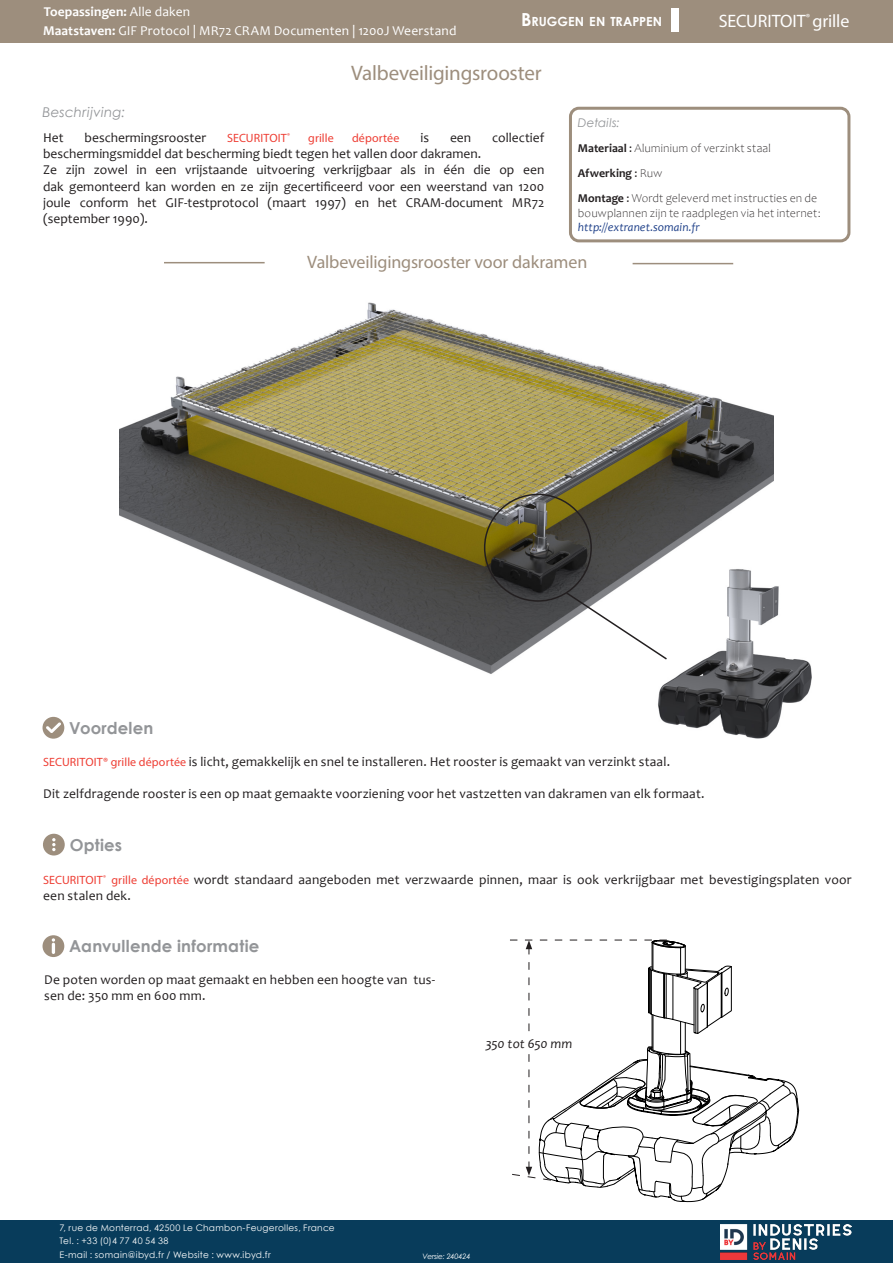
<style>
.page{position:relative;width:893px;height:1263px;background:#fff}
.page>*{position:absolute;margin:0;border:0;box-sizing:border-box;transform-origin:0 0}
.t1{font:21px "Myriad Pro";letter-spacing:-.01em;color:#9d8e7d}
.t2{font:18px "Myriad Pro";letter-spacing:-.01em;color:#9d8e7d}
.t3{font:18px "Myriad Pro";letter-spacing:-.01em;color:#fff}
.t4{font:700 16.5px "Century Gothic";letter-spacing:.01em;color:#939598}
.t5{font:13.5px/16.2px "Candara";letter-spacing:.01em;color:#231f20}
.t6{font:13.5px/18.9px "Candara";letter-spacing:.01em;color:#fff}
.t7{font:italic 13.5px "Century Gothic";letter-spacing:.02em;color:#939598}
.t8{font:italic 13.5px "Candara";letter-spacing:-.01em;color:#231f20}
.t9{font:700 12.6px "Century Gothic";color:#fff}
.t10{font:300 12px/25.2px "Candara";letter-spacing:.01em;color:#231f20}
.t11{font:italic 12px "Candara";letter-spacing:.005em;color:#21428a}
.t12{font:12px "Myriad Pro";letter-spacing:.01em;color:#ee3e34}
.t13{font:italic 12px "Century Gothic";letter-spacing:.015em;color:#939598}
.t14{font:9px/13.5px "Century Gothic";letter-spacing:.03em;color:#fff}
.t15{font:italic 7.5px "Century Gothic";letter-spacing:-.025em;color:#fff}
.s1{font-weight:700}
.s2{font-size:18px}
.s3{font-weight:400}
.s4{font-family:"Myriad Pro";font-size:12px;color:#ee3e34}
</style>
<div class="page">
<div style="left:0;top:0;width:893px;height:43px;background:#9d8e7d"></div>
<div style="left:671px;top:9px;width:8px;height:23px;background:#fff"></div>
<div style="left:569px;top:107px;width:281px;height:135px;border:3px solid #9d8e7d;border-radius:9px"></div>
<div style="left:0;top:1220px;width:893px;height:43px;background:#083c5b"></div>
<img style="left:721px;top:1225px;width:130px;height:35px">
<img style="left:120px;top:302px;width:653px;height:372px">
<div style="left:43px;top:717px;width:21px;height:22px;background:#9d8e7d;border-radius:50%"></div>
<svg style="left:46px;top:722px;width:15px;height:11px"></svg>
<div style="left:43px;top:834px;width:22px;height:21px;background:#9d8e7d;border-radius:50%"></div>
<svg style="left:52px;top:838px;width:4px;height:13px"></svg>
<div style="left:43px;top:935px;width:21px;height:22px;background:#9d8e7d;border-radius:50%"></div>
<svg style="left:52px;top:938px;width:3px;height:16px"></svg>
<svg style="left:510px;top:940px;width:289px;height:262px"></svg>
<div style="left:476px;top:1034px;width:106px;height:19px;background:#fff"></div>
<hr style="left:164px;top:262px;width:101px;height:1px;background:#9d8e7d">
<hr style="left:633px;top:263px;width:100px;height:1px;background:#9d8e7d">
<div style="left:484px;top:494px;width:108px;height:108px;border:2px solid #231f20;border-radius:50%"></div>
<img style="left:655px;top:564px;width:157px;height:175px">
<svg style="left:565px;top:591px;width:103px;height:70px"></svg>
<p class="t6" style="left:43px;top:2px;width:415px"><span class="s1">Toepassingen:</span> Alle daken<br><span class="s1">Maatstaven:</span> GIF Protocol | MR72 CRAM Documenten | 1200J Weerstand</p>
<p class="t9" style="left:521px;top:12px;width:143px"><span class="s2">B</span>RUGGEN EN TRAPPEN</p>
<p class="t1" style="left:351px;top:60px;width:192px">Valbeveiligingsrooster</p>
<h2 class="t3" style="left:719px;top:10px;width:132px">SECURITOIT<sup>®</sup> grille</h2>
<p class="t7" style="left:43px;top:103px;width:84px">Beschrijving:</p>
<p class="t5" style="left:43px;top:129px;width:22px">Het</p>
<p class="t5" style="left:85px;top:129px;width:123px">beschermingsrooster</p>
<p class="t12" style="left:227px;top:131px;width:64px">SECURITOIT<sup>®</sup></p>
<p class="t12" style="left:308px;top:131px;width:27px">grille</p>
<p class="t12" style="left:352px;top:131px;width:49px">déportée</p>
<p class="t5" style="left:420px;top:129px;width:10px">is</p>
<p class="t5" style="left:450px;top:129px;width:23px">een</p>
<p class="t5" style="left:492px;top:129px;width:54px">collectief</p>
<p class="t5" style="left:43px;top:146px;width:440px">beschermingsmiddel dat bescherming biedt tegen het vallen door dakramen.</p>
<p class="t5" style="left:43px;top:162px;width:503px;text-align:justify">Ze zijn zowel in een vrijstaande uitvoering verkrijgbaar als in één die op een dak gemonteerd kan worden en ze zijn gecertificeerd voor een weerstand van 1200 joule conform het GIF-testprotocol (maart 1997) en het CRAM-document MR72 (september 1990).</p>
<p class="t13" style="left:578px;top:114px;width:44px">Details:</p>
<p class="t10" style="left:578px;top:135px;width:241px"><span class="s1">Materiaal</span> <span class="s3">:</span> Aluminium of verzinkt staal<br><span class="s1">Afwerking</span> <span class="s3">:</span> Ruw<br><span class="s1">Montage</span> <span class="s3">:</span> Wordt geleverd met instructies en de</p>
<p class="t10" style="left:578px;top:200px;width:244px">bouwplannen zijn te raadplegen via het internet:</p>
<p class="t11" style="left:578px;top:220px;width:123px">http://extranet.somain.fr</p>
<p class="t2" style="left:307px;top:251px;width:282px">Valbeveiligingsrooster voor dakramen</p>
<p class="t4" style="left:69px;top:715px;width:85px">Voordelen</p>
<p class="t5" style="left:43px;top:753px;width:628px"><span class="s4">SECURITOIT® grille déportée</span> is licht, gemakkelijk en snel te installeren. Het rooster is gemaakt van verzinkt staal.</p>
<p class="t5" style="left:43px;top:785px;width:663px">Dit zelfdragende rooster is een op maat gemaakte voorziening voor het vastzetten van dakramen van elk formaat.</p>
<p class="t4" style="left:70px;top:832px;width:54px">Opties</p>
<p class="t5" style="left:43px;top:871px;width:810px"><span class="s4">SECURITOIT</span><sup>®</sup> <span class="s4">grille déportée</span> wordt standaard aangeboden met verzwaarde pinnen, maar is ook verkrijgbaar met bevestigingsplaten voor een stalen dek.</p>
<p class="t4" style="left:69px;top:934px;width:192px">Aanvullende informatie</p>
<p class="t5" style="left:44px;top:971px;width:392px">De poten worden op maat gemaakt en hebben een hoogte van tus&shy;sen de: 350 mm en 600 mm.</p>
<p class="t8" style="left:485px;top:1035px;width:88px">350 tot 650 mm</p>
<p class="t14" style="left:60px;top:1221px;width:277px">7, rue de Monterrad, 42500 Le Chambon-Feugerolles, France<br>Tel. : +33 (0)4 77 40 54 38<br>E-mail : somain@ibyd.fr / Website : www.ibyd.fr</p>
<p class="t15" style="left:422px;top:1250px;width:50px">Versie: 240424</p>
</div>
